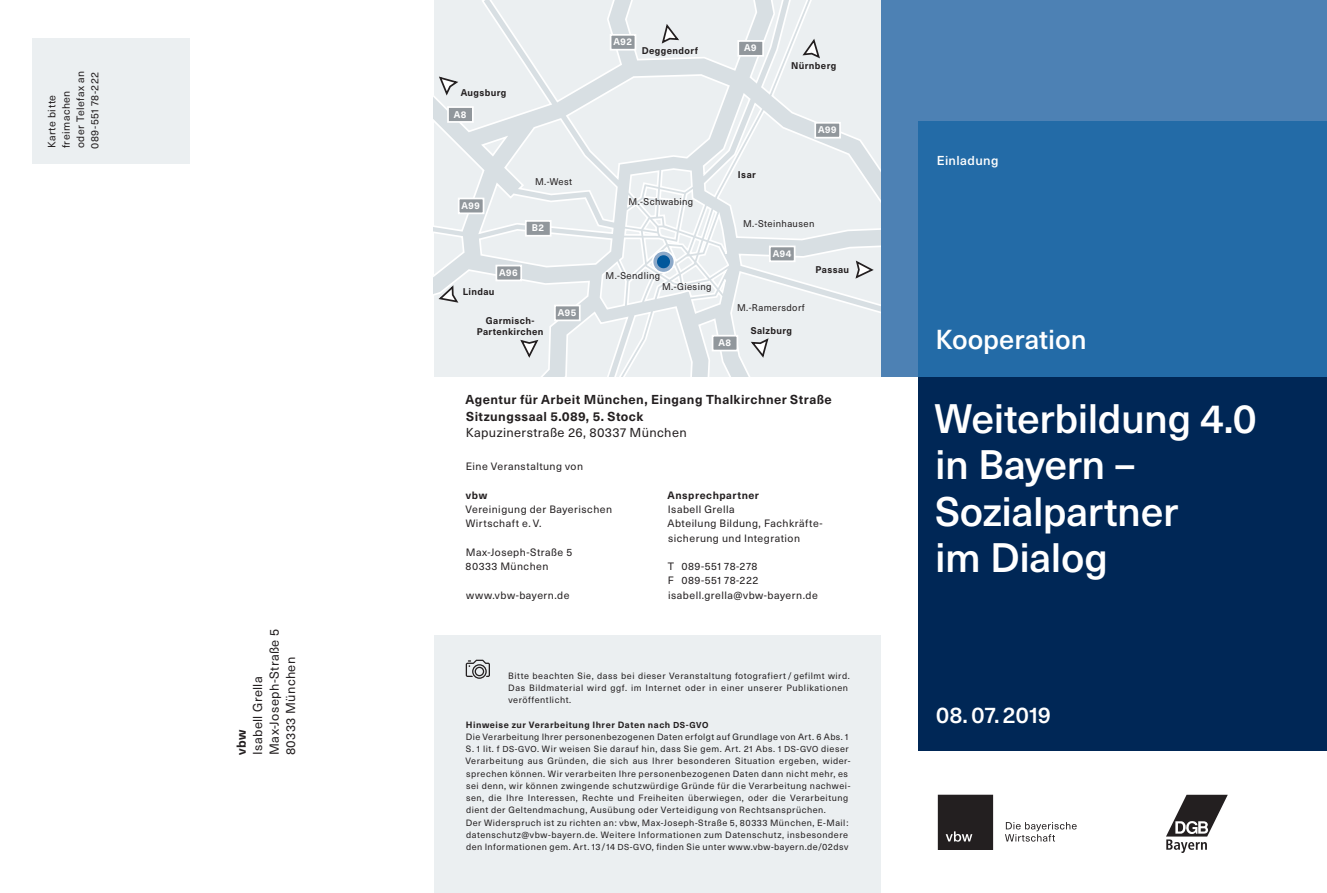
<style>
.page{position:relative;width:1327px;height:893px;background:#fff}
.page>*{position:absolute;margin:0;border:0;box-sizing:border-box;transform-origin:0 0}
.t1{font:500 40.5px/46.5px "Neue Haas Unica Pro";letter-spacing:-.01em;color:#fff}
.t2{font:500 27px "Neue Haas Unica Pro";color:#fff}
.t3{font:500 22.5px "Neue Haas Unica Pro";letter-spacing:-.005em;color:#fff}
.t4{font:700 12.75px/16.5px "Neue Haas Unica Pro";letter-spacing:.03em;color:#231f20}
.t5{font:12.75px/16.5px "Neue Haas Unica Pro";letter-spacing:.03em;color:#231f20}
.t6{font:500 12.75px "Neue Haas Unica Pro";letter-spacing:.03em;color:#fff}
.t7{font:10.5px/14.2px "Neue Haas Unica Pro";letter-spacing:.045em;color:#231f20}
.t8{font:700 10.5px "Neue Haas Unica Pro";letter-spacing:.05em;color:#231f20}
.t9{font:700 9.6px/10.2px "Neue Haas Unica Pro";letter-spacing:.04em;color:#231f20;text-align:center}
.t10{font:9.6px "Neue Haas Unica Pro";letter-spacing:.04em;color:#231f20}
.t11{font:700 9.6px "Neue Haas Unica Pro";letter-spacing:.04em;color:#fff}
.t12{font:9px/12.3px "Neue Haas Unica Pro";letter-spacing:.055em;color:#231f20}
.s1{font-weight:700}
.s2{font-weight:700;font-size:8.55px}
.s3{font-size:8.55px}
</style>
<div class="page">
<div style="left:434px;top:635px;width:446px;height:258px;background:#ebeff1"></div>
<svg style="left:466px;top:660px;width:24px;height:19px"></svg>
<div style="left:880px;top:0;width:447px;height:376px;background:#4d81b4"></div>
<div style="left:918px;top:376px;width:409px;height:375px;background:#002756"></div>
<div style="left:918px;top:121px;width:409px;height:255px;background:#236ba7"></div>
<div style="left:32px;top:38px;width:157px;height:126px;background:#ebeff1"></div>
<div style="left:938px;top:795px;width:55px;height:55px;background:#231f20"></div>
<svg style="left:1005px;top:822px;width:71px;height:20px"></svg>
<svg style="left:434px;top:0;width:446px;height:376px;background:#e8ecef"></svg>
<div style="left:737px;top:40px;width:27px;height:17px;background:#91979c;border:2px solid #fff"></div>
<div style="left:447px;top:106px;width:27px;height:17px;background:#91979c;border:2px solid #fff"></div>
<div style="left:711px;top:335px;width:27px;height:16px;background:#91979c;border:2px solid #fff"></div>
<div style="left:525px;top:220px;width:26px;height:17px;background:#91979c;border:2px solid #fff"></div>
<div style="left:610px;top:34px;width:26px;height:17px;background:#91979c;border:2px solid #fff"></div>
<div style="left:554px;top:305px;width:26px;height:16px;background:#91979c;border:2px solid #fff"></div>
<div style="left:495px;top:265px;width:27px;height:16px;background:#91979c;border:2px solid #fff"></div>
<div style="left:769px;top:246px;width:26px;height:16px;background:#91979c;border:2px solid #fff"></div>
<div style="left:814px;top:122px;width:27px;height:17px;background:#91979c;border:2px solid #fff"></div>
<div style="left:458px;top:198px;width:26px;height:16px;background:#91979c;border:2px solid #fff"></div>
<svg style="left:800px;top:37px;width:21px;height:23px"></svg>
<svg style="left:660px;top:22px;width:21px;height:23px"></svg>
<svg style="left:437px;top:75px;width:23px;height:23px"></svg>
<svg style="left:437px;top:283px;width:23px;height:21px"></svg>
<svg style="left:518px;top:338px;width:22px;height:22px"></svg>
<svg style="left:854px;top:259px;width:21px;height:21px"></svg>
<svg style="left:749px;top:337px;width:21px;height:23px"></svg>
<svg style="left:650px;top:250px;width:25px;height:25px"></svg>
<svg style="left:1166px;top:795px;width:61px;height:58px"></svg>
<p class="t7" style="left:45px;top:149px;width:80px;rotate:-90deg">Karte bitte freimachen oder Telefax an<br>089-551 78-222</p>
<h3 class="t5" style="left:250px;top:755px;width:128px;rotate:-90deg">Isabell Grella<br>Max-Joseph-Straße 5<br>80333 München</h3>
<h3 class="t4" style="left:233px;top:755px;width:27px;rotate:-90deg">vbw</h3>
<p class="t9" style="left:461px;top:87px;width:47px">Augsburg</p>
<p class="t11" style="left:454px;top:108px;width:14px">A8</p>
<p class="t11" style="left:461px;top:200px;width:20px">A99</p>
<p class="t10" style="left:535px;top:176px;width:38px">M.-West</p>
<p class="t11" style="left:499px;top:267px;width:20px">A96</p>
<p class="t11" style="left:532px;top:222px;width:14px">B2</p>
<p class="t9" style="left:463px;top:286px;width:33px">Lindau</p>
<p class="t9" style="left:477px;top:316px;width:68px">Garmisch-<br>Partenkirchen</p>
<p class="t11" style="left:558px;top:307px;width:20px">A95</p>
<p class="t11" style="left:613px;top:36px;width:20px">A92</p>
<p class="t9" style="left:642px;top:46px;width:58px">Deggendorf</p>
<p class="t10" style="left:628px;top:196px;width:66px">M.-Schwabing</p>
<p class="t10" style="left:605px;top:270px;width:56px">M.-Sendling</p>
<p class="t10" style="left:662px;top:281px;width:51px">M.-Giesing</p>
<p class="t11" style="left:744px;top:42px;width:14px">A9</p>
<p class="t9" style="left:738px;top:170px;width:19px">Isar</p>
<p class="t9" style="left:791px;top:61px;width:47px">Nürnberg</p>
<p class="t11" style="left:818px;top:124px;width:20px">A99</p>
<p class="t10" style="left:743px;top:218px;width:73px">M.-Steinhausen</p>
<p class="t11" style="left:773px;top:248px;width:20px">A94</p>
<p class="t9" style="left:815px;top:265px;width:35px">Passau</p>
<p class="t10" style="left:737px;top:302px;width:69px">M.-Ramersdorf</p>
<p class="t9" style="left:751px;top:326px;width:43px">Salzburg</p>
<p class="t11" style="left:718px;top:337px;width:14px">A8</p>
<h3 class="t4" style="left:465px;top:392px;width:368px">Agentur für Arbeit München, Eingang Thalkirchner Straße<br>Sitzungssaal 5.089, 5. Stock</h3>
<h3 class="t5" style="left:466px;top:425px;width:222px">Kapuzinerstraße 26, 80337 München</h3>
<p class="t7" style="left:466px;top:460px;width:119px">Eine Veranstaltung von</p>
<p class="t8" style="left:466px;top:489px;width:23px">vbw</p>
<p class="t7" style="left:465px;top:502px;width:148px">Vereinigung der Bayerischen<br>Wirtschaft e. V.</p>
<p class="t7" style="left:466px;top:545px;width:108px">Max-Joseph-Straße 5<br>80333 München</p>
<p class="t7" style="left:466px;top:588px;width:105px">www.vbw-bayern.de</p>
<p class="t8" style="left:667px;top:489px;width:93px">Ansprechpartner</p>
<p class="t7" style="left:667px;top:502px;width:157px">Isabell Grella<br>Abteilung Bildung, Fachkräfte&shy;sicherung und Integration</p>
<p class="t7" style="left:668px;top:559px;width:152px">T 089-551 78-278<br>F 089-551 78-222 isabell.grella@vbw-bayern.de</p>
<p class="t12" style="left:508px;top:670px;width:343px">Bitte beachten Sie, dass bei dieser Veranstaltung fotografiert/ gefilmt wird.<br>Das Bildmaterial wird ggf. im Internet oder in einer unserer Publikationen veröffentlicht.</p>
<p class="t12" style="left:465px;top:718px;width:386px"><span class="s1">Hinweise zur Verarbeitung Ihrer Daten nach</span> <span class="s2">DS</span><span class="s1">-</span><span class="s2">GVO<br></span>Die Verarbeitung Ihrer personenbezogenen Daten erfolgt auf Grundlage von Art. 6 Abs. 1<br>S. 1 lit. f <span class="s3">DS</span>-<span class="s3">GVO</span>. Wir weisen Sie darauf hin, dass Sie gem. Art. 21 Abs. 1 <span class="s3">DS</span>-<span class="s3">GVO</span> dieser Verarbeitung aus Gründen, die sich aus Ihrer besonderen Situation ergeben, wider&shy;sprechen können. Wir verarbeiten Ihre personenbezogenen Daten dann nicht mehr, es sei denn, wir können zwingende schutzwürdige Gründe für die Verarbeitung nachwei&shy;sen, die Ihre Interessen, Rechte und Freiheiten überwiegen, oder die Verarbeitung dient der Geltendmachung, Ausübung oder Verteidigung von Rechtsansprüchen.<br>Der Widerspruch ist zu richten an: vbw, Max-Joseph-Straße 5, 80333 München, E-Mail: datenschutz@vbw-bayern.de. Weitere Informationen zum Datenschutz, insbesondere den Informationen gem. Art. 13/14 <span class="s3">DS</span>-<span class="s3">GVO</span>, finden Sie unter www.vbw-bayern.de/02dsv</p>
<h3 class="t6" style="left:936px;top:153px;width:63px">Einladung</h3>
<h2 class="t2" style="left:935px;top:323px;width:153px">Kooperation</h2>
<h1 class="t1" style="left:934px;top:396px;width:324px">Weiterbildung 4.0 in Bayern –<br>Sozialpartner<br>im Dialog</h1>
<h3 class="t3" style="left:936px;top:702px;width:117px">08.07.2019</h3>
</div>
